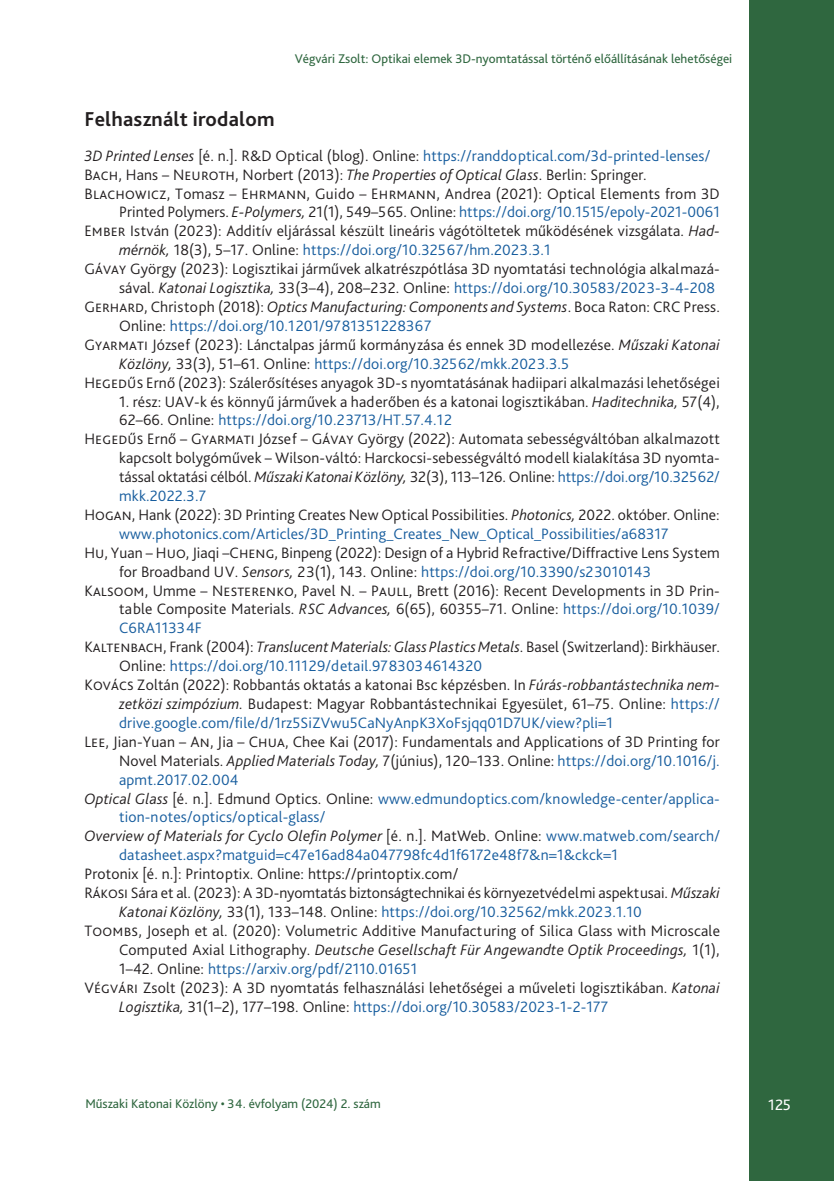
<style>
.page{position:relative;width:834px;height:1181px;background:#fff}
.page>*{position:absolute;margin:0;border:0;box-sizing:border-box;transform-origin:0 0}
.Címsor_1{font:700 21px "Bliss Pro";letter-spacing:.01em;color:#231f20}
.Irodalomjegyzék{font:300 15.75px/18.9px "Bliss Pro";letter-spacing:.01em;color:#231f20}
.Irodalomjegyzék-2{font:300 15.75px/18.9px "Bliss Pro";letter-spacing:.01em;color:#175d9e}
.t1{font:15.75px "Bliss Pro";color:#fff}
.t2{font:13.12px "Bliss Pro";color:#2f673f}
.s1{font-style:italic;color:#231f20}
.s2{color:#231f20}
.s3{font-style:italic}
.s4{color:#175d9e}
</style>
<div class="page">
<div style="left:749px;top:0;width:84px;height:1181px;background:#2f673f"></div>
<p class="t2" style="left:295px;top:50px;width:439px">Végvári Zsolt: Optikai elemek 3D-nyomtatással történő előállításának lehetőségei</p>
<p class="Címsor_1" style="left:84px;top:105px;width:192px">Felhasznált irodalom</p>
<p class="Irodalomjegyzék-2" style="left:84px;top:146px;width:627px"><span class="s1">3D Printed Lenses</span> <span class="s2">[é. n.]. R&amp;D Optical (blog). Online:</span> https://randdoptical.com/3d-printed-lenses/</p>
<p class="Irodalomjegyzék" style="left:84px;top:165px;width:563px">Bach, Hans – Neuroth, Norbert (2013): <span class="s3">The Properties of Optical Glass</span>. Berlin: Springer.</p>
<p class="Irodalomjegyzék" style="left:84px;top:183px;width:636px;text-align:right">Blachowicz, Tomasz – Ehrmann, Guido – Ehrmann, Andrea (2021): Optical Elements from 3D<br>Printed Polymers. <span class="s3">E-Polymers,</span> 21(1), 549–565. Online: <span class="s4">https://doi.org/10.1515/epoly-2021-0061</span></p>
<p class="Irodalomjegyzék" style="left:119px;top:221px;width:602px;text-indent:-35px">Ember István (2023): Additív eljárással készült lineáris vágótöltetek működésének vizsgálata. <span class="s3">Had&shy;mérnök,</span> 18(3), 5–17. Online: <span class="s4">https://doi.org/10.32567/hm.2023.3.1</span></p>
<p class="Irodalomjegyzék" style="left:84px;top:259px;width:636px;text-align:right">Gávay György (2023): Logisztikai járművek alkatrészpótlása 3D nyomtatási technológia alkalmazá&shy;sával. <span class="s3">Katonai Logisztika,</span> 33(3–4), 208–232. Online: <span class="s4">https://doi.org/10.30583/2023-3-4-208</span></p>
<p class="Irodalomjegyzék" style="left:119px;top:297px;width:602px;text-indent:-35px">Gerhard, Christoph (2018): <span class="s3">Optics Manufacturing: Components and Systems</span>. Boca Raton: CRC Press.<br>Online: <span class="s4">https://doi.org/10.1201/9781351228367</span></p>
<p class="Irodalomjegyzék" style="left:119px;top:335px;width:602px;text-indent:-35px">Gyarmati József (2023): Lánctalpas jármű kormányzása és ennek 3D modellezése. <span class="s3">Műszaki Katonai<br>Közlöny,</span> 33(3), 51–61. Online: <span class="s4">https://doi.org/10.32562/mkk.2023.3.5</span></p>
<p class="Irodalomjegyzék" style="left:84px;top:372px;width:637px">Hegedűs Ernő (2023): Szálerősítéses anyagok 3D-s nyomtatásának hadiipari alkalmazási lehetőségei</p>
<p class="Irodalomjegyzék" style="left:119px;top:391px;width:602px">1. rész: UAV-k és könnyű járművek a haderőben és a katonai logisztikában. <span class="s3">Haditechnika,</span> 57(4),<br>62–66. Online: <span class="s4">https://doi.org/10.23713/HT.57.4.12</span></p>
<p class="Irodalomjegyzék" style="left:119px;top:429px;width:602px;text-align:justify;text-indent:-35px">Hegedűs Ernő – Gyarmati József – Gávay György (2022): Automata sebességváltóban alkalmazott kapcsolt bolygóművek – Wilson-váltó: Harckocsi-sebességváltó modell kialakítása 3D nyomta&shy;tással oktatási célból. <span class="s3">Műszaki Katonai Közlöny,</span> 32(3), 113–126. Online: <span class="s4">https://doi.org/10.32562/ mkk.2022.3.7</span></p>
<p class="Irodalomjegyzék-2" style="left:119px;top:505px;width:602px;text-indent:-35px"><span class="s2">Hogan, Hank (2022): 3D Printing Creates New Optical Possibilities.</span> <span class="s1">Photonics,</span> <span class="s2">2022. október. Online: </span>www.photonics.com/Articles/3D_Printing_Creates_New_Optical_Possibilities/a68317</p>
<p class="Irodalomjegyzék" style="left:119px;top:543px;width:602px;text-indent:-35px">Hu, Yuan – Huo, Jiaqi –Cheng, Binpeng (2022): Design of a Hybrid Refractive/Diffractive Lens System for Broadband UV. <span class="s3">Sensors,</span> 23(1), 143. Online: <span class="s4">https://doi.org/10.3390/s23010143</span></p>
<p class="Irodalomjegyzék" style="left:119px;top:580px;width:602px;text-align:justify;text-indent:-35px">Kalsoom, Umme – Nesterenko, Pavel N. – Paull, Brett (2016): Recent Developments in 3D Prin&shy;table Composite Materials. <span class="s3">RSC Advances,</span> 6(65), 60355–71. Online: <span class="s4">https://doi.org/10.1039/ C6RA11334F</span></p>
<p class="Irodalomjegyzék" style="left:119px;top:637px;width:602px;text-indent:-35px">Kaltenbach, Frank (2004): <span class="s3">Translucent Materials: Glass Plastics Metals</span>. Basel (Switzerland): Birkhäuser.<br>Online: <span class="s4">https://doi.org/10.11129/detail.9783034614320</span></p>
<p class="Irodalomjegyzék" style="left:119px;top:675px;width:602px;text-align:justify;text-indent:-35px">Kovács Zoltán (2022): Robbantás oktatás a katonai Bsc képzésben. In <span class="s3">Fúrás-robbantástechnika nem&shy;zetközi szimpózium.</span> Budapest: Magyar Robbantástechnikai Egyesület, 61–75. Online: <span class="s4">https:// drive.google.com/file/d/1rz5SiZVwu5CaNyAnpK3XoFsjqq01D7UK/view?pli=1</span></p>
<p class="Irodalomjegyzék" style="left:119px;top:732px;width:602px;text-align:justify;text-indent:-35px">Lee, Jian-Yuan – An, Jia – Chua, Chee Kai (2017): Fundamentals and Applications of 3D Printing for Novel Materials. <span class="s3">Applied Materials Today,</span> 7(június), 120–133. Online: <span class="s4">https://doi.org/10.1016/j. apmt.2017.02.004</span></p>
<p class="Irodalomjegyzék-2" style="left:119px;top:788px;width:602px;text-indent:-35px"><span class="s1">Optical Glass</span> <span class="s2">[é. n.]. Edmund Optics. Online:</span> www.edmundoptics.com/knowledge-center/applica&shy;tion-notes/optics/optical-glass/</p>
<p class="Irodalomjegyzék-2" style="left:119px;top:826px;width:602px;text-indent:-35px"><span class="s1">Overview of Materials for Cyclo Olefin Polymer</span> <span class="s2">[é. n.]. MatWeb. Online:</span> www.matweb.com/search/ datasheet.aspx?matguid=c47e16ad84a047798fc4d1f6172e48f7&amp;n=1&amp;ckck=1</p>
<p class="Irodalomjegyzék" style="left:84px;top:864px;width:375px">Protonix [é. n.]: Printoptix. Online: https://printoptix.com/</p>
<p class="Irodalomjegyzék" style="left:119px;top:883px;width:602px;text-indent:-35px">Rákosi Sára et al. (2023): A -3D-nyomtatás biztonságtechnikai és környezetvédelmi aspektusai. <span class="s3">Műszaki<br>Katonai Közlöny,</span> 33(1), 133–148. Online: <span class="s4">https://doi.org/10.32562/mkk.2023.1.10</span></p>
<p class="Irodalomjegyzék" style="left:119px;top:921px;width:602px;text-align:justify;text-indent:-35px">Toombs, Joseph et al. (2020): Volumetric Additive Manufacturing of Silica Glass with Microscale Computed Axial Lithography. <span class="s3">Deutsche Gesellschaft Für Angewandte Optik Proceedings,</span> 1(1), 1–42. Online: <span class="s4">https://arxiv.org/pdf/2110.01651</span></p>
<p class="Irodalomjegyzék" style="left:119px;top:977px;width:602px;text-indent:-35px">Végvári Zsolt (2023): A -3D nyomtatás felhasználási lehetőségei a műveleti logisztikában. <span class="s3">Katonai<br>Logisztika,</span> 31(1–2), 177–198. Online: <span class="s4">https://doi.org/10.30583/2023-1-2-177</span></p>
<p class="t2" style="left:85px;top:1095px;width:297px">Műszaki Katonai Közlöny • 34. évfolyam (2024) 2. szám</p>
<p class="t1" style="left:768px;top:1095px;width:24px">125</p>
</div>
